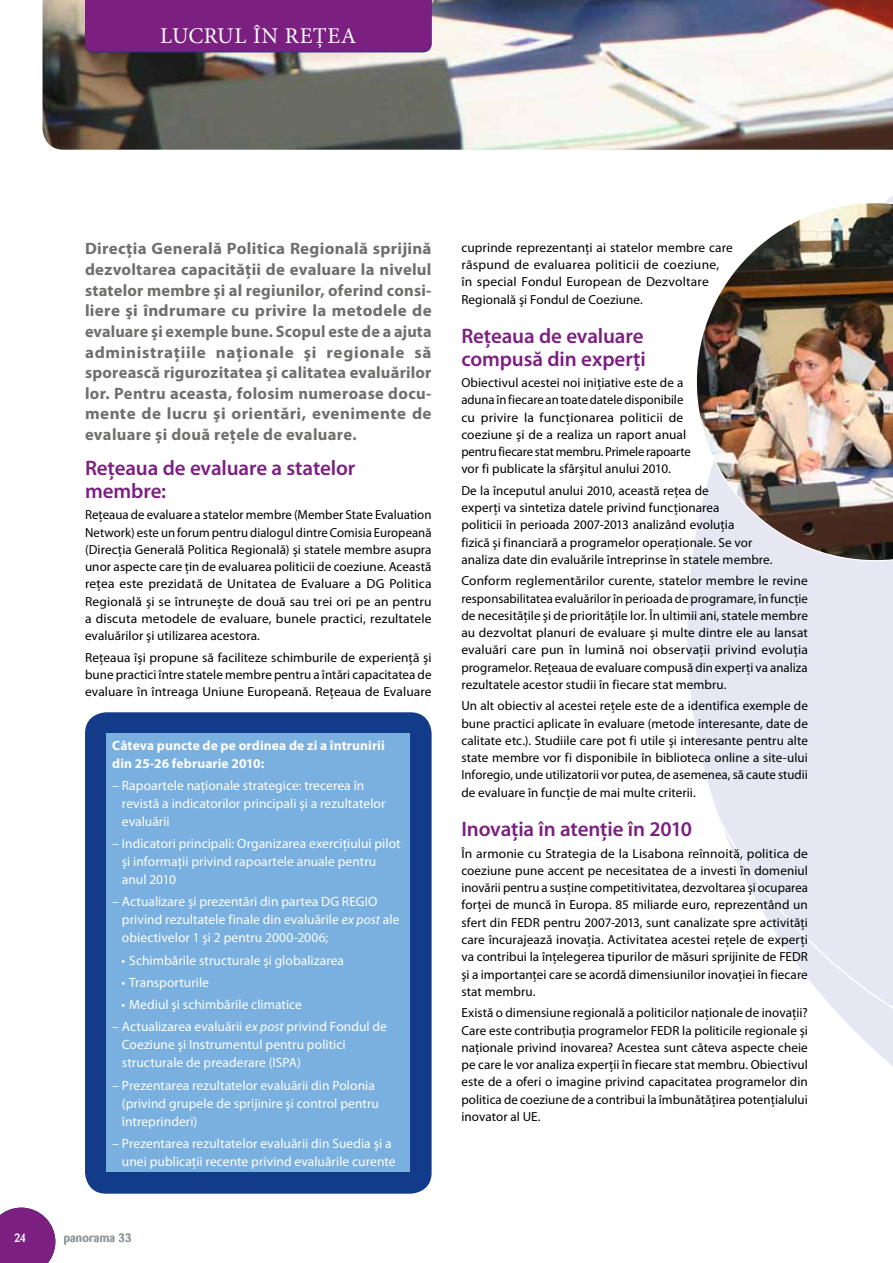
<style>
.page{position:relative;width:893px;height:1263px;background:#fff}
.page>*{position:absolute;margin:0;border:0;box-sizing:border-box;transform-origin:0 0}
.t1{font:22.5px "Minion Pro";letter-spacing:.02em;color:#fff}
.t2{font:600 21px/22.5px "Myriad Pro";letter-spacing:-.005em;color:#7b1f81}
.t3{font:700 16.5px/20.7px "Myriad Pro";letter-spacing:.025em;color:#6f6f6e;text-align:justify}
.t4{font:13.5px/18px "Myriad Pro";letter-spacing:.005em;color:#fff}
.t5{font:700 13.5px/18px "Myriad Pro";letter-spacing:.01em;color:#fff}
.t6{font:13.2px/17.2px "Myriad Pro";letter-spacing:.005em;color:#000;text-align:justify}
.t7{font:500 12px "Barmeno";letter-spacing:.02em;color:#90989c}
.t8{font:500 12px "Barmeno";color:#fff}
.s1{font-style:italic}
</style>
<div class="page">
<svg style="left:687px;top:196px;width:206px;height:870px"></svg>
<img style="left:43px;top:0;width:850px;height:150px">
<svg style="left:0;top:1208px;width:55px;height:55px;background:#87358d"></svg>
<div style="left:85px;top:712px;width:347px;height:482px;background:#123c8a;border-radius:21px"></div>
<div style="left:106px;top:733px;width:304px;height:439px;background:#7ab0e0"></div>
<div style="left:85px;top:0;width:347px;height:52px;background:#7b1f81"></div>
<img style="left:696px;top:202px;width:197px;height:359px">
<h1 class="t1" style="left:160px;top:20px;width:198px">LUCRUL ÎN REŢEA</h1>
<p class="t3" style="left:85px;top:239px;width:348px">Direcţia Generală Politica Regională sprijină dezvoltarea capacităţii de evaluare la nivelul statelor membre şi al regiunilor, oferind consi&shy;liere şi îndrumare cu privire la metodele de evaluare şi exemple bune. Scopul este de a ajuta administraţiile naţionale şi regionale să sporească rigurozitatea şi calitatea evaluărilor lor. Pentru aceasta, folosim numeroase docu&shy;mente de lucru şi orientări, evenimente de evaluare şi două reţele de evaluare.</p>
<h2 class="t2" style="left:85px;top:457px;width:272px">Reţeaua de evaluare a statelor membre:</h2>
<p class="t6" style="left:85px;top:506px;width:348px">Reţeaua de evaluare a statelor membre (Member State Evaluation Network) este un forum pentru dialogul dintre Comisia Europeană (Direcţia Generală Politica Regională) şi statele membre asupra unor aspecte care ţin de evaluarea politicii de coeziune. Această reţea este prezidată de Unitatea de Evaluare a DG Politica Regională şi se întruneşte de două sau trei ori pe an pentru a discuta metodele de evaluare, bunele practici, rezultatele evaluărilor şi utilizarea acestora.</p>
<p class="t6" style="left:85px;top:649px;width:348px">Reţeaua îşi propune să faciliteze schimburile de experienţă şi bune practici între statele membre pentru a întări capacitatea de evaluare în întreaga Uniune Europeană. Reţeaua de Evaluare</p>
<p class="t5" style="left:112px;top:736px;width:274px">Câteva puncte de pe ordinea de zi a întrunirii din 25-26 februarie 2010:</p>
<p class="t4" style="left:122px;top:777px;width:265px;text-indent:-10px">– Rapoartele naţionale strategice: trecerea în revistă a indicatorilor principali şi a rezultatelor evaluării</p>
<p class="t4" style="left:122px;top:835px;width:280px;text-indent:-10px">– Indicatori principali: Organizarea exerciţiului pilot şi informaţii privind rapoartele anuale pentru anul 2010</p>
<p class="t4" style="left:122px;top:893px;width:279px;text-indent:-10px">– Actualizare şi prezentări din partea DG REGIO privind rezultatele finale din evaluările <span class="s1">ex post</span> ale obiectivelor 1 şi 2 pentru 2000-2006;</p>
<p class="t4" style="left:121px;top:951px;width:224px">• Schimbările structurale şi globalizarea</p>
<p class="t4" style="left:121px;top:974px;width:89px">• Transporturile</p>
<p class="t4" style="left:121px;top:996px;width:182px">• Mediul şi schimbările climatice</p>
<p class="t4" style="left:122px;top:1018px;width:267px;text-indent:-10px">– Actualizarea evaluării <span class="s1">ex post</span> privind Fondul de<br>Coeziune şi Instrumentul pentru politici structurale de preaderare (ISPA)</p>
<p class="t4" style="left:122px;top:1076px;width:259px;text-indent:-10px">– Prezentarea rezultatelor evaluării din Polonia (privind grupele de sprijinire şi control pentru întreprinderi)</p>
<p class="t4" style="left:122px;top:1135px;width:275px;text-indent:-10px">– Prezentarea rezultatelor evaluării din Suedia şi a unei publicaţii recente privind evaluările curente</p>
<p class="t8" style="left:14px;top:1231px;width:14px">24</p>
<p class="t7" style="left:64px;top:1230px;width:69px">panorama 33</p>
<p class="t6" style="left:461px;top:239px;width:273px;text-align:left">cuprinde reprezentanţi ai statelor membre care răspund de evaluarea politicii de coeziune, în special Fondul European de Dezvoltare Regională şi Fondul de Coeziune.</p>
<h2 class="t2" style="left:461px;top:325px;width:186px">Reţeaua de evaluare compusă din experţi</h2>
<p class="t6" style="left:461px;top:374px;width:231px;text-align:left">Obiectivul acestei noi iniţiative este de a aduna în fiecare an toate datele disponibile cu privire la funcţionarea politicii de coeziune şi de a realiza un raport anual pentru fiecare stat membru. Primele rapoarte vor fi publicate la sfârşitul anului 2010.</p>
<p class="t6" style="left:461px;top:482px;width:313px;text-align:left">De la începutul anului 2010, această reţea de<br>experţi va sintetiza datele privind funcţionarea<br>politicii în perioada 2007-2013 analizând evoluţia<br>fizică şi financiară a programelor operaţionale. Se vor analiza date din evaluările întreprinse în statele membre.</p>
<p class="t6" style="left:461px;top:573px;width:348px">Conform reglementărilor curente, statelor membre le revine responsabilitatea evaluărilor în perioada de programare, în funcţie de necesităţile şi de priorităţile lor. În ultimii ani, statele membre au dezvoltat planuri de evaluare şi multe dintre ele au lansat evaluări care pun în lumină noi observaţii privind evoluţia programelor. Reţeaua de evaluare compusă din experţi va analiza rezultatele acestor studii în fiecare stat membru.</p>
<p class="t6" style="left:461px;top:698px;width:348px">Un alt obiectiv al acestei reţele este de a identifica exemple de bune practici aplicate în evaluare (metode interesante, date de calitate etc.). Studiile care pot fi utile şi interesante pentru alte state membre vor fi disponibile în biblioteca online a site-ului Inforegio, unde utilizatorii vor putea, de asemenea, să caute studii de evaluare în funcţie de mai multe criterii.</p>
<h2 class="t2" style="left:461px;top:818px;width:232px">Inovaţia în atenţie în 2010</h2>
<p class="t6" style="left:461px;top:845px;width:348px">În armonie cu Strategia de la Lisabona reînnoită, politica de coeziune pune accent pe necesitatea de a investi în domeniul inovării pentru a susţine competitivitatea, dezvoltarea şi ocuparea forţei de muncă în Europa. 85 miliarde euro, reprezentând un sfert din FEDR pentru 2007-2013, sunt canalizate spre activităţi care încurajează inovaţia. Activitatea acestei reţele de experţi va contribui la înţelegerea tipurilor de măsuri sprijinite de FEDR şi a importanţei care se acordă dimensiunilor inovaţiei în fiecare stat membru.</p>
<p class="t6" style="left:461px;top:1004px;width:348px">Există o dimensiune regională a politicilor naţionale de inovaţii?<br>Care este contribuţia programelor FEDR la politicile regionale şi naţionale privind inovarea? Acestea sunt câteva aspecte cheie pe care le vor analiza experţii în fiecare stat membru. Obiectivul este de a oferi o imagine privind capacitatea programelor din politica de coeziune de a contribui la îmbunătăţirea potenţialului inovator al UE.</p>
</div>
